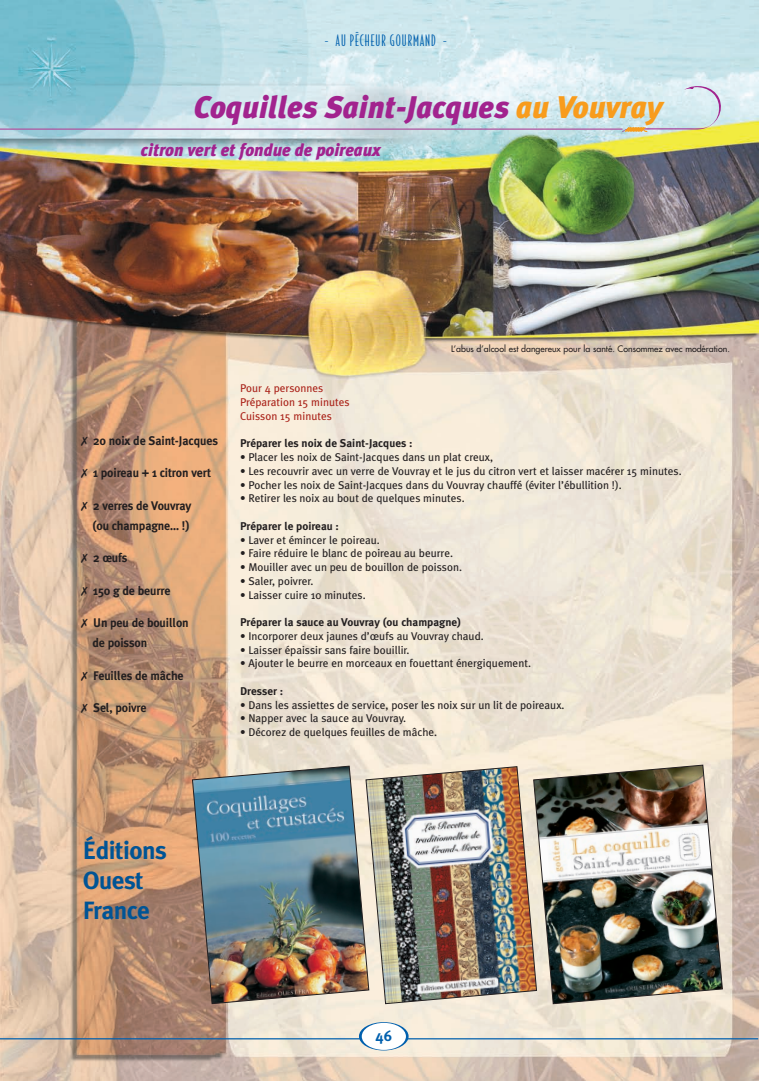
<style>
.page{position:relative;width:773px;height:1081px;background:#fff}
.page>*{position:absolute;margin:0;border:0;box-sizing:border-box;transform-origin:0 0}
.t1{font:italic 900 31.25px "Meta Plus";color:#a2238e;scale:.95 1}
.t2{font:700 25px/30px "Meta Plus";letter-spacing:-.02em;color:#005495}
.t3{font:italic 900 17.5px "Meta Plus";color:#a2238e;scale:.95 1}
.t4{font:15px "Bodega Sans";letter-spacing:.07em;color:#0160ae}
.t5{font:700 15px "Meta Plus";color:#0160ae}
.t6{font:700 12.5px/20px "Meta Plus";letter-spacing:-.01em;color:#231f20;text-align:right;scale:.96 1}
.t7{font:11.25px "Meta Plus";color:#231f20}
.t8{font:700 11.25px "Meta Plus";color:#231f20}
.t9{font:11.25px/13.8px "Meta Plus";color:#ab241b}
.t10{font:8.75px "Futura";color:#231f20}
.s1{color:#f89c1c}
</style>
<div class="page">
<img style="left:0;top:0;width:758px;height:1080px">
<hr style="left:0;top:1038px;width:758px;height:1px;background:#0160ae">
<svg style="left:359px;top:1022px;width:49px;height:28px"></svg>
<div style="left:362px;top:1023px;width:44px;height:27px;background:#fff;border-radius:50%"></div>
<hr style="left:0;top:128px;width:622px;height:2px;background:#af55a1">
<svg style="left:620px;top:83px;width:102px;height:50px;background:#d3e2e2"></svg>
<img style="left:192px;top:765px;width:177px;height:239px">
<img style="left:365px;top:766px;width:168px;height:238px">
<img style="left:533px;top:764px;width:190px;height:240px">
<p class="t4" style="left:324px;top:34px;width:124px">- AU PÊCHEUR GOURMAND -</p>
<p class="t1" style="left:194px;top:95px;width:494px">Coquilles Saint-Jacques <span class="s1">au Vouvray</span></p>
<p class="t3" style="left:141px;top:143px;width:254px">citron vert et fondue de poireaux</p>
<p class="t10" style="left:451px;top:344px;width:280px">L’abus d’alcool est dangereux pour la santé. Consommez avec modération.</p>
<p class="t6" style="left:81px;top:431px;width:144px">✗ 20 noix de Saint-Jacques</p>
<p class="t6" style="left:81px;top:464px;width:137px">✗ 1 poireau + 1 citron vert</p>
<p class="t6" style="left:81px;top:496px;width:117px">✗ 2 verres de Vouvray (ou champagne… !)</p>
<p class="t6" style="left:81px;top:549px;width:50px">✗ 2 œufs</p>
<p class="t6" style="left:81px;top:581px;width:95px">✗ 150 g de beurre</p>
<p class="t6" style="left:92px;top:614px;width:102px;text-align:left;text-indent:-11px">✗ Un peu de bouillon de poisson</p>
<p class="t6" style="left:81px;top:666px;width:108px">✗ Feuilles de mâche</p>
<p class="t6" style="left:81px;top:699px;width:70px">✗ Sel, poivre</p>
<p class="t9" style="left:240px;top:382px;width:111px">Pour 4 personnes<br>Préparation 15 minutes<br>Cuisson 15 minutes</p>
<p class="t8" style="left:240px;top:439px;width:174px">Préparer les noix de Saint-Jacques :</p>
<p class="t7" style="left:240px;top:453px;width:254px">• Placer les noix de Saint-Jacques dans un plat creux,</p>
<p class="t7" style="left:240px;top:467px;width:443px">• Les recouvrir avec un verre de Vouvray et le jus du citron vert et laisser macérer 15 minutes.</p>
<p class="t7" style="left:240px;top:480px;width:383px">• Pocher les noix de Saint-Jacques dans du Vouvray chauffé (éviter l’ébullition !).</p>
<p class="t7" style="left:240px;top:494px;width:226px">• Retirer les noix au bout de quelques minutes.</p>
<p class="t8" style="left:240px;top:522px;width:100px">Préparer le poireau :</p>
<p class="t7" style="left:240px;top:535px;width:141px">• Laver et émincer le poireau.</p>
<p class="t7" style="left:240px;top:549px;width:214px">• Faire réduire le blanc de poireau au beurre.</p>
<p class="t7" style="left:240px;top:563px;width:223px">• Mouiller avec un peu de bouillon de poisson.</p>
<p class="t7" style="left:240px;top:577px;width:75px">• Saler, poivrer.</p>
<p class="t7" style="left:240px;top:590px;width:127px">• Laisser cuire 10 minutes.</p>
<p class="t8" style="left:240px;top:618px;width:223px">Préparer la sauce au Vouvray (ou champagne)</p>
<p class="t7" style="left:240px;top:632px;width:245px">• Incorporer deux jaunes d’œufs au Vouvray chaud.</p>
<p class="t7" style="left:240px;top:645px;width:171px">• Laisser épaissir sans faire bouillir.</p>
<p class="t7" style="left:240px;top:659px;width:292px">• Ajouter le beurre en morceaux en fouettant énergiquement.</p>
<p class="t8" style="left:240px;top:687px;width:45px">Dresser :</p>
<p class="t7" style="left:240px;top:700px;width:326px">• Dans les assiettes de service, poser les noix sur un lit de poireaux.</p>
<p class="t7" style="left:240px;top:714px;width:168px">• Napper avec la sauce au Vouvray.</p>
<p class="t7" style="left:240px;top:728px;width:199px">• Décorez de quelques feuilles de mâche.</p>
<p class="t2" style="left:83px;top:837px;width:85px">Éditions<br>Ouest<br>France</p>
<p class="t5" style="left:375px;top:1030px;width:18px">46</p>
</div>
